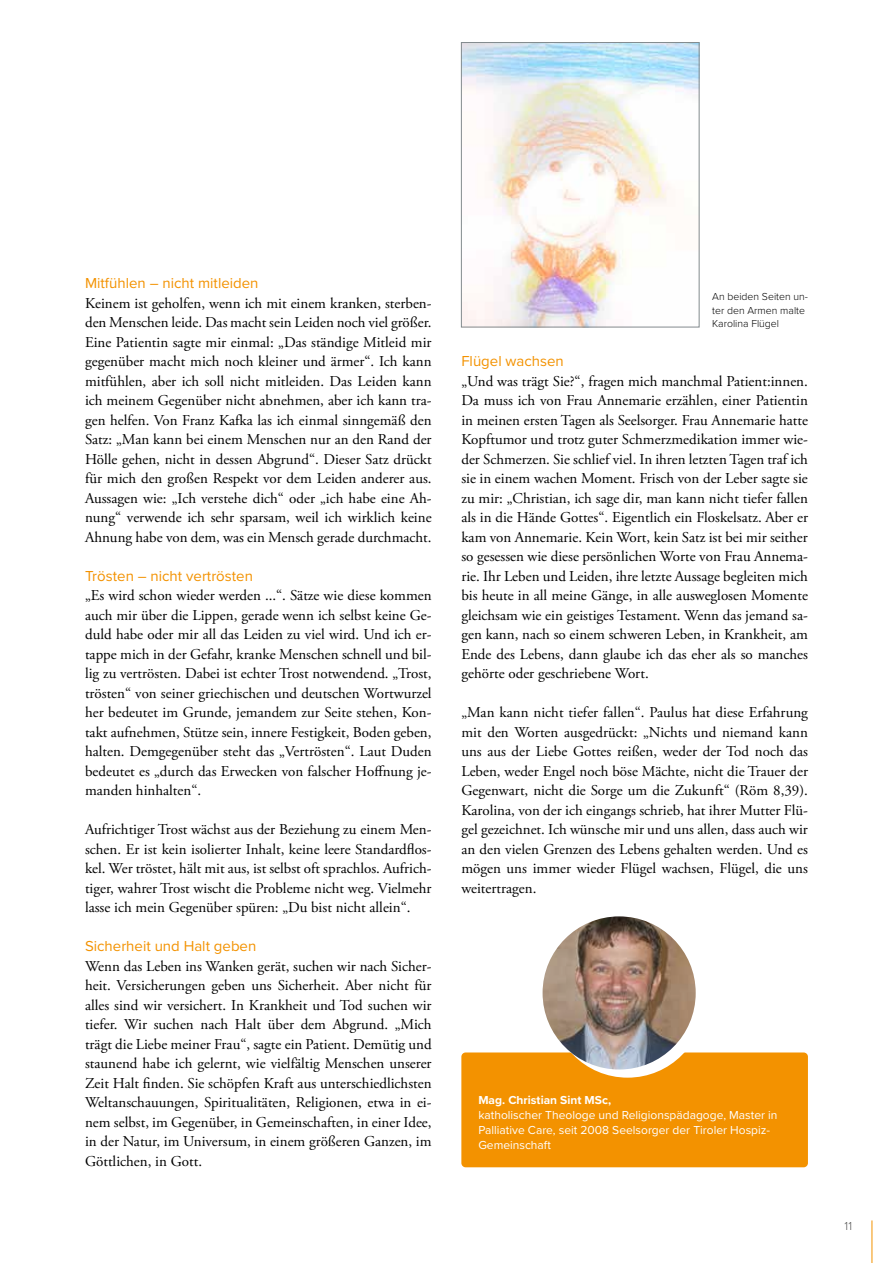
<style>
.page{position:relative;width:893px;height:1263px;background:#fff}
.page>*{position:absolute;margin:0;border:0;box-sizing:border-box;transform-origin:0 0}
.t1{font:15px/19.5px "Adobe Garamond Pro";color:#000;text-align:justify}
.t2{font:15px "Proxima Nova";color:#f39200}
.t3{font:12px/15px "Proxima Nova";color:#fff}
.t4{font:700 12px "Proxima Nova";color:#fff}
.t5{font:300 12px "Proxima Nova";color:#575756}
.t6{font:300 10.5px/13.5px "Proxima Nova";color:#000}
</style>
<div class="page">
<img style="left:463px;top:44px;width:234px;height:281px">
<div style="left:461px;top:42px;width:238px;height:285px;border:1px solid #838b8e"></div>
<div style="left:461px;top:1052px;width:347px;height:115px;background:#f39200;border-radius:4px"></div>
<div style="left:551px;top:924px;width:153px;height:154px;background:#fff;border-radius:50%"></div>
<img style="left:543px;top:916px;width:153px;height:153px">
<hr style="left:872px;top:1220px;width:1px;height:43px;background:#f39200">
<p class="t2" style="left:85px;top:272px;width:175px">Mitfühlen – nicht mitleiden</p>
<p class="t1" style="left:85px;top:294px;width:348px">Keinem ist geholfen, wenn ich mit einem kranken, sterben&shy;den Menschen leide. Das macht sein Leiden noch viel größer.<br>Eine Patientin sagte mir einmal: „Das ständige Mitleid mir gegenüber macht mich noch kleiner und ärmer“. Ich kann mitfühlen, aber ich soll nicht mitleiden. Das Leiden kann ich meinem Gegenüber nicht abnehmen, aber ich kann tra&shy;gen helfen. Von Franz Kafka las ich einmal sinngemäß den Satz: „Man kann bei einem Menschen nur an den Rand der Hölle gehen, nicht in dessen Abgrund“. Dieser Satz drückt für mich den großen Respekt vor dem Leiden anderer aus.<br>Aussagen wie: „Ich verstehe dich“ oder „ich habe eine Ah&shy;nung“ verwende ich sehr sparsam, weil ich wirklich keine Ahnung habe von dem, was ein Mensch gerade durchmacht.</p>
<p class="t2" style="left:85px;top:564px;width:169px">Trösten – nicht vertrösten</p>
<p class="t1" style="left:85px;top:586px;width:348px">„Es wird schon wieder werden ...“. Sätze wie diese kommen auch mir über die Lippen, gerade wenn ich selbst keine Ge&shy;duld habe oder mir all das Leiden zu viel wird. Und ich er&shy;tappe mich in der Gefahr, kranke Menschen schnell und bil&shy;lig zu vertrösten. Dabei ist echter Trost notwendend. „Trost, trösten“ von seiner griechischen und deutschen Wortwurzel her bedeutet im Grunde, jemandem zur Seite stehen, Kon&shy;takt aufnehmen, Stütze sein, innere Festigkeit, Boden geben, halten. Demgegenüber steht das „Vertrösten“. Laut Duden bedeutet es „durch das Erwecken von falscher Hoffnung je&shy;manden hinhalten“.</p>
<p class="t1" style="left:85px;top:820px;width:348px">Aufrichtiger Trost wächst aus der Beziehung zu einem Men&shy;schen. Er ist kein isolierter Inhalt, keine leere Standardflos&shy;kel. Wer tröstet, hält mit aus, ist selbst oft sprachlos. Aufrich&shy;tiger, wahrer Trost wischt die Probleme nicht weg. Vielmehr lasse ich mein Gegenüber spüren: „Du bist nicht allein“.</p>
<p class="t2" style="left:85px;top:935px;width:173px">Sicherheit und Halt geben</p>
<p class="t1" style="left:85px;top:957px;width:348px">Wenn das Leben ins Wanken gerät, suchen wir nach Sicher&shy;heit. Versicherungen geben uns Sicherheit. Aber nicht für alles sind wir versichert. In Krankheit und Tod suchen wir tiefer. Wir suchen nach Halt über dem Abgrund. „Mich trägt die Liebe meiner Frau“, sagte ein Patient. Demütig und staunend habe ich gelernt, wie vielfältig Menschen unserer Zeit Halt finden. Sie schöpfen Kraft aus unterschiedlichsten Weltanschauungen, Spiritualitäten, Religionen, etwa in ei&shy;nem selbst, im Gegenüber, in Gemeinschaften, in einer Idee, in der Natur, im Universum, in einem größeren Ganzen, im Göttlichen, in Gott.</p>
<p class="t6" style="left:712px;top:289px;width:97px">An beiden Seiten un&shy;ter den Armen malte<br>Karolina Flügel</p>
<p class="t2" style="left:461px;top:350px;width:104px">Flügel wachsen</p>
<p class="t1" style="left:461px;top:372px;width:348px">„Und was trägt Sie?“, fragen mich manchmal Patient:innen.<br>Da muss ich von Frau Annemarie erzählen, einer Patientin in meinen ersten Tagen als Seelsorger. Frau Annemarie hatte Kopftumor und trotz guter Schmerzmedikation immer wie&shy;der Schmerzen. Sie schlief viel. In ihren letzten Tagen traf ich sie in einem wachen Moment. Frisch von der Leber sagte sie zu mir: „Christian, ich sage dir, man kann nicht tiefer fallen als in die Hände Gottes“. Eigentlich ein Floskelsatz. Aber er kam von Annemarie. Kein Wort, kein Satz ist bei mir seither so gesessen wie diese persönlichen Worte von Frau Annema&shy;rie. Ihr Leben und Leiden, ihre letzte Aussage begleiten mich bis heute in all meine Gänge, in alle ausweglosen Momente gleichsam wie ein geistiges Testament. Wenn das jemand sa&shy;gen kann, nach so einem schweren Leben, in Krankheit, am Ende des Lebens, dann glaube ich das eher als so manches gehörte oder geschriebene Wort.</p>
<p class="t1" style="left:461px;top:703px;width:348px">„Man kann nicht tiefer fallen“. Paulus hat diese Erfahrung mit den Worten ausgedrückt: „Nichts und niemand kann uns aus der Liebe Gottes reißen, weder der Tod noch das Leben, weder Engel noch böse Mächte, nicht die Trauer der Gegenwart, nicht die Sorge um die Zukunft“ (Röm 8,39).<br>Karolina, von der ich eingangs schrieb, hat ihrer Mutter Flü&shy;gel gezeichnet. Ich wünsche mir und uns allen, dass auch wir an den vielen Grenzen des Lebens gehalten werden. Und es mögen uns immer wieder Flügel wachsen, Flügel, die uns weitertragen.</p>
<p class="t4" style="left:478px;top:1091px;width:134px">Mag. Christian Sint MSc,</p>
<p class="t3" style="left:478px;top:1107px;width:301px">katholischer Theologe und Religionspädagoge, Master in<br>Palliative Care, seit 2008 Seelsorger der Tiroler Hospiz-<br>Gemeinschaft</p>
<p class="t5" style="left:845px;top:1217px;width:9px">11</p>
</div>
